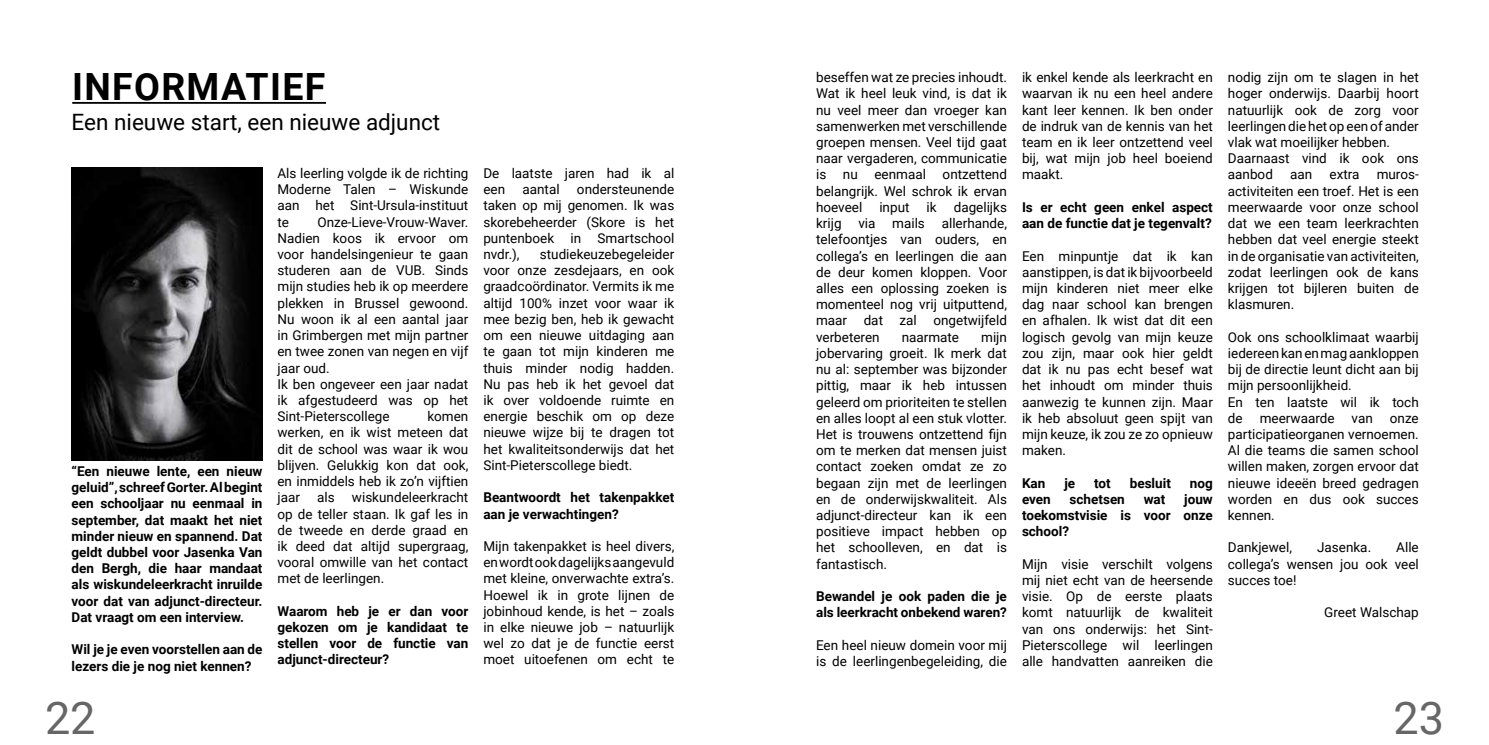
<style>
.page{position:relative;width:1489px;height:745px;background:#fff}
.page>*{position:absolute;margin:0;border:0;box-sizing:border-box;transform-origin:0 0}
.t1{font:45px "Roboto";color:#666}
.t2{font:700 37.5px "Roboto";letter-spacing:.035em;color:#000}
.t3{font:22.5px "Roboto";color:#000}
.t4{font:13.5px/16.2px "Roboto";color:#000;text-align:justify}
.t5{font:700 13.5px/16.2px "Roboto";color:#000}
</style>
<div class="page">
<hr style="left:72px;top:102px;width:254px;height:2px;background:#000">
<img style="left:72px;top:168px;width:190px;height:292px">
<h2 class="t2" style="left:72px;top:60px;width:254px">INFORMATIEF</h2>
<h3 class="t3" style="left:72px;top:106px;width:370px">Een nieuwe start, een nieuwe adjunct</h3>
<p class="t5" style="left:72px;top:462px;width:192px;text-align:justify">“Een nieuwe lente, een nieuw geluid”, schreef Gorter. Al begint een schooljaar nu eenmaal in september, dat maakt het niet minder nieuw en spannend. Dat geldt dubbel voor Jasenka Van den Bergh, die haar mandaat als wiskundeleerkracht inruilde voor dat van adjunct-directeur.<br>Dat vraagt om een interview.</p>
<p class="t5" style="left:72px;top:640px;width:192px">Wil je je even voorstellen aan de lezers die je nog niet kennen?</p>
<p class="t4" style="left:277px;top:164px;width:192px">Als leerling volgde ik de richting Moderne Talen – Wiskunde aan het Sint-Ursula-instituut te</p>
<p class="t4" style="left:277px;top:213px;width:192px;text-align:left;text-indent:40px">Onze-Lieve-Vrouw-Waver.<br>Nadien koos ik ervoor om voor handelsingenieur te gaan studeren aan de VUB. Sinds mijn studies heb ik op meerdere plekken in Brussel gewoond.<br>Nu woon ik al een aantal jaar in Grimbergen met mijn partner en twee zonen van negen en vijf jaar oud.<br>Ik ben ongeveer een jaar nadat ik afgestudeerd was op het<br>Sint-Pieterscollege</p>
<p class="t4" style="left:277px;top:407px;width:192px;text-indent:150px">komen werken, en ik wist meteen dat dit de school was waar ik wou blijven. Gelukkig kon dat ook, en inmiddels heb ik zo’n vijftien jaar</p>
<p class="t4" style="left:277px;top:488px;width:192px;text-indent:74px">wiskundeleerkracht op de teller staan. Ik gaf les in de tweede en derde graad en ik deed dat altijd supergraag, vooral omwille van het contact met de leerlingen.</p>
<p class="t5" style="left:277px;top:602px;width:192px;text-align:justify">Waarom heb je er dan voor gekozen om je kandidaat te stellen voor de functie van adjunct-directeur?</p>
<p class="t4" style="left:317px;top:488px;width:19px">als</p>
<p class="t4" style="left:483px;top:164px;width:192px">De laatste jaren had ik al een</p>
<p class="t4" style="left:483px;top:180px;width:192px;text-indent:94px">ondersteunende taken op mij genomen. Ik was skorebeheerder (Skore is het puntenboek in Smartschool nvdr.),</p>
<p class="t4" style="left:522px;top:180px;width:39px">aantal</p>
<p class="t4" style="left:483px;top:245px;width:192px;text-indent:56px">studiekeuzebegeleider voor onze zesdejaars, en ook graadcoördinator. Vermits ik me altijd 100% inzet voor waar ik mee bezig ben, heb ik gewacht om een nieuwe uitdaging aan te gaan tot mijn kinderen me thuis minder nodig hadden.<br>Nu pas heb ik het gevoel dat ik over voldoende ruimte en energie beschik om op deze nieuwe wijze bij te dragen tot het kwaliteitsonderwijs dat het Sint-Pieterscollege biedt.</p>
<p class="t5" style="left:483px;top:488px;width:192px">Beantwoordt het takenpakket aan je verwachtingen?</p>
<p class="t4" style="left:483px;top:537px;width:192px">Mijn takenpakket is heel divers, en wordt ook dagelijks aangevuld met kleine, onverwachte extra’s.<br>Hoewel ik in grote lijnen de jobinhoud kende, is het – zoals in elke nieuwe job – natuurlijk wel zo dat je de functie eerst moet uitoefenen om echt te</p>
<p class="t4" style="left:816px;top:69px;width:192px">beseffen wat ze precies inhoudt.<br>Wat ik heel leuk vind, is dat ik nu veel meer dan vroeger kan samenwerken met verschillende groepen mensen. Veel tijd gaat naar vergaderen, communicatie is nu eenmaal ontzettend belangrijk. Wel schrok ik ervan hoeveel</p>
<p class="t4" style="left:816px;top:198px;width:192px;text-indent:138px">dagelijks krijg via mails allerhande, telefoontjes van ouders, en collega’s en leerlingen die aan de deur komen kloppen. Voor alles een oplossing zoeken is momenteel nog vrij uitputtend, maar dat zal ongetwijfeld verbeteren</p>
<p class="t4" style="left:879px;top:198px;width:32px">input</p>
<p class="t4" style="left:926px;top:198px;width:12px">ik</p>
<p class="t4" style="left:816px;top:328px;width:192px;text-indent:165px">mijn jobervaring groeit. Ik merk dat nu al: september was bijzonder pittig, maar ik heb intussen geleerd om prioriteiten te stellen en alles loopt al een stuk vlotter.<br>Het is trouwens ontzettend fijn om te merken dat mensen juist contact zoeken omdat ze zo begaan zijn met de leerlingen en de onderwijskwaliteit. Als adjunct-directeur kan ik een positieve impact hebben op het schoolleven, en dat is fantastisch.</p>
<p class="t5" style="left:816px;top:587px;width:192px">Bewandel je ook paden die je als leerkracht onbekend waren?</p>
<p class="t4" style="left:816px;top:636px;width:192px">Een heel nieuw domein voor mij is de leerlingenbegeleiding, die</p>
<p class="t4" style="left:901px;top:328px;width:59px">naarmate</p>
<p class="t4" style="left:1021px;top:69px;width:192px">ik enkel kende als leerkracht en waarvan ik nu een heel andere kant leer kennen. Ik ben onder de indruk van de kennis van het team en ik leer ontzettend veel bij, wat mijn job heel boeiend maakt.</p>
<p class="t5" style="left:1021px;top:198px;width:192px">Is er echt geen enkel aspect aan de functie dat je tegenvalt?</p>
<p class="t4" style="left:1021px;top:247px;width:192px">Een minpuntje dat ik kan aanstippen, is dat ik bijvoorbeeld mijn kinderen niet meer elke dag naar school kan brengen en afhalen. Ik wist dat dit een logisch gevolg van mijn keuze zou zijn, maar ook hier geldt dat ik nu pas echt besef wat het inhoudt om minder thuis aanwezig te kunnen zijn. Maar ik heb absoluut geen spijt van mijn keuze, ik zou ze zo opnieuw maken.</p>
<p class="t5" style="left:1021px;top:474px;width:25px">Kan</p>
<p class="t5" style="left:1064px;top:474px;width:12px">je</p>
<p class="t5" style="left:1094px;top:474px;width:18px">tot</p>
<p class="t5" style="left:1129px;top:474px;width:43px">besluit</p>
<p class="t5" style="left:1189px;top:474px;width:24px">nog</p>
<p class="t5" style="left:1021px;top:490px;width:30px">even</p>
<p class="t5" style="left:1069px;top:490px;width:57px">schetsen</p>
<p class="t5" style="left:1143px;top:490px;width:23px">wat</p>
<p class="t5" style="left:1021px;top:490px;width:192px;text-align:justify;text-indent:162px">jouw toekomstvisie is voor onze school?</p>
<p class="t4" style="left:1021px;top:555px;width:192px">Mijn visie verschilt volgens mij niet echt van de heersende visie. Op de eerste plaats komt natuurlijk de kwaliteit van ons onderwijs: het Sint-Pieterscollege wil leerlingen alle handvatten aanreiken die</p>
<p class="t4" style="left:1227px;top:69px;width:192px;text-align:left">nodig zijn om te slagen in het hoger onderwijs. Daarbij hoort natuurlijk ook de zorg voor leerlingen die het op een of ander vlak wat moeilijker hebben.<br>Daarnaast vind ik ook ons aanbod</p>
<p class="t4" style="left:1289px;top:166px;width:24px">aan</p>
<p class="t4" style="left:1329px;top:166px;width:31px">extra</p>
<p class="t4" style="left:1227px;top:166px;width:192px;text-indent:149px">muros&shy;activiteiten een troef. Het is een meerwaarde voor onze school dat we een team leerkrachten hebben dat veel energie steekt in de organisatie van activiteiten, zodat leerlingen ook de kans krijgen tot bijleren buiten de klasmuren.</p>
<p class="t4" style="left:1227px;top:328px;width:192px;text-align:left">Ook ons schoolklimaat waarbij iedereen kan en mag aankloppen bij de directie leunt dicht aan bij mijn persoonlijkheid.<br>En ten laatste wil ik toch de</p>
<p class="t4" style="left:1259px;top:409px;width:76px">meerwaarde</p>
<p class="t4" style="left:1351px;top:409px;width:23px">van</p>
<p class="t4" style="left:1227px;top:409px;width:192px;text-indent:162px">onze participatieorganen vernoemen.<br>Al die teams die samen school willen maken, zorgen ervoor dat nieuwe ideeën breed gedragen worden en dus ook succes kennen.</p>
<p class="t4" style="left:1227px;top:538px;width:66px">Dankjewel,</p>
<p class="t4" style="left:1316px;top:538px;width:56px">Jasenka.</p>
<p class="t4" style="left:1227px;top:538px;width:192px;text-indent:168px">Alle collega’s wensen jou ook veel succes toe!</p>
<p class="t4" style="left:1324px;top:603px;width:96px">Greet Walschap</p>
<h1 class="t1" style="left:45px;top:685px;width:52px">22</h1>
<h1 class="t1" style="left:1393px;top:685px;width:52px">23</h1>
</div>
